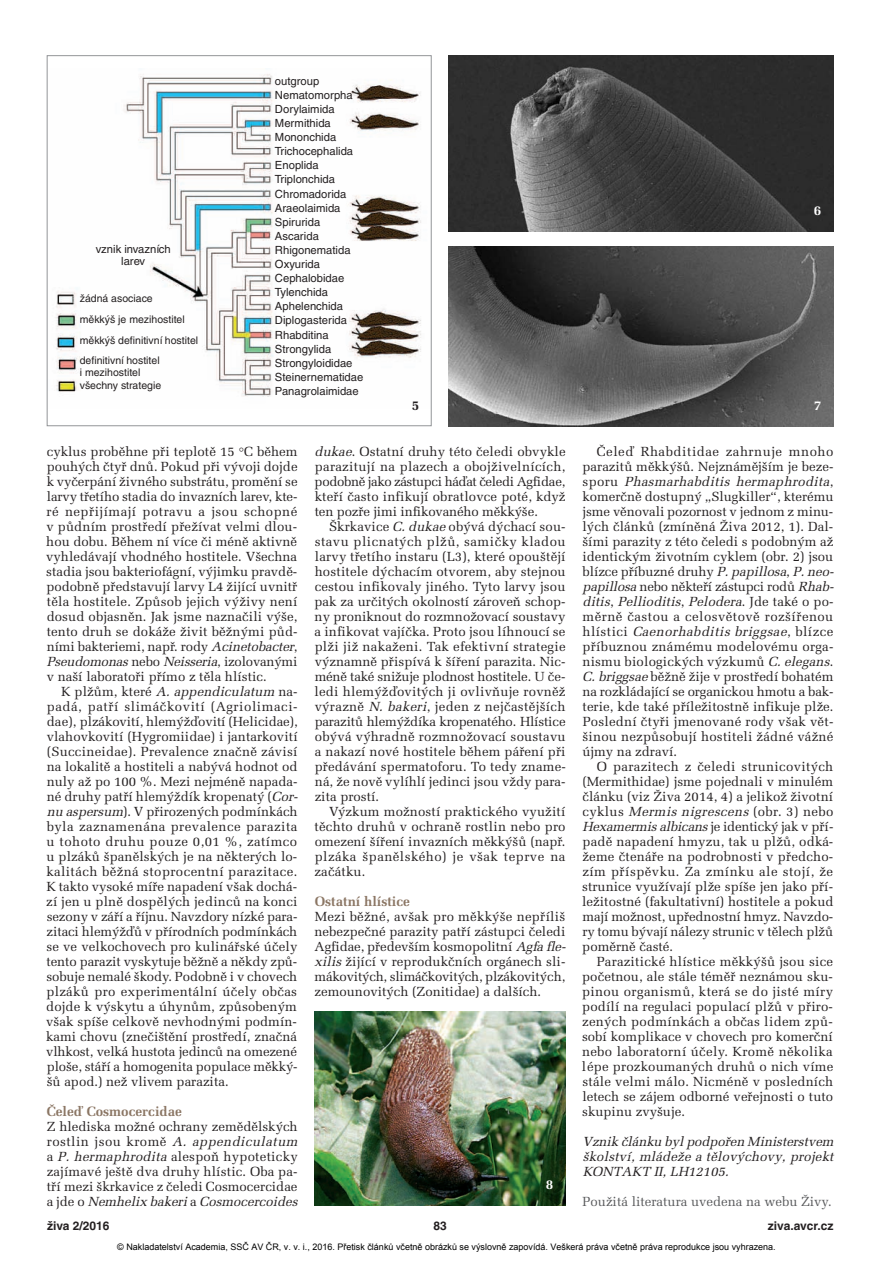
<style>
.page{position:relative;width:893px;height:1263px;background:#fff}
.page>*{position:absolute;margin:0;border:0;box-sizing:border-box;transform-origin:0 0}
.t1{font:700 13.5px "Melior CE";color:#8b7664}
.t2{font:700 13.5px "Melior CE";color:#fff}
.t3{font:700 13.5px "Melior CE";color:#231f20}
.t4{font:13.2px/15px "Melior CE";color:#231f20;text-align:justify}
.t5{font:italic 13.2px/15px "Melior CE";color:#231f20;text-align:justify}
.t6{font:13.2px "Melior CE";color:#57585a}
.t7{font:700 12px "Helvetica CE";color:#231f20}
.t8{font:11.25px/14.1px "Helvetica CE";color:#231f20}
.t9{font:10.5px/21px "Helvetica CE";color:#231f20}
.t10{font:9px "Arial";color:#000}
.s1{font-style:italic}
</style>
<div class="page">
<img style="left:449px;top:246px;width:384px;height:180px">
<img style="left:449px;top:55px;width:384px;height:176px">
<img style="left:55px;top:74px;width:366px;height:323px">
<div style="left:47px;top:55px;width:385px;height:371px;border:1px solid #939598"></div>
<img style="left:315px;top:1011px;width:251px;height:194px">
<p class="t8" style="left:96px;top:244px;width:77px;line-height:12px;text-align:center">vznik invazních larev</p>
<p class="t9" style="left:80px;top:289px;width:120px">žádná asociace<br>měkkýš je mezihostitel měkkýš definitivní hostitel</p>
<p class="t9" style="left:80px;top:355px;width:81px;line-height:12px">definitivní hostitel i mezihostitel</p>
<p class="t9" style="left:80px;top:376px;width:83px">všechny strategie</p>
<p class="t8" style="left:275px;top:75px;width:90px">outgroup<br>Nematomorpha<br>Dorylaimida<br>Mermithida<br>Mononchida<br>Trichocephalida<br>Enoplida<br>Triplonchida<br>Chromadorida<br>Araeolaimida<br>Spirurida<br>Ascarida<br>Rhigonematida<br>Oxyurida<br>Cephalobidae<br>Tylenchida<br>Aphelenchida<br>Diplogasterida<br>Rhabditina<br>Strongylida<br>Strongyloididae<br>Steinernematidae<br>Panagrolaimidae</p>
<p class="t3" style="left:412px;top:401px;width:9px">5</p>
<p class="t4" style="left:46px;top:446px;width:253px">cyklus proběhne při teplotě 15 °C během pouhých čtyř dnů. Pokud při vývoji dojde k vyčerpání živného substrátu, promění se larvy třetího stadia do invazních larev, kte&shy;ré nepřijímají potravu a jsou schopné v půdním prostředí přežívat velmi dlou&shy;hou dobu. Během ní více či méně aktivně vyhledávají vhodného hostitele. Všechna stadia jsou bakteriofágní, výjimku pravdě&shy;podobně představují larvy L4 žijící uvnitř těla hostitele. Způsob jejich výživy není dosud objasněn. Jak jsme naznačili výše, tento druh se dokáže živit běžnými půd&shy;ními bakteriemi, např. rody <span class="s1">Acinetobacter</span>, <span class="s1">Pseudomonas</span> n e b o <span class="s1">Neisseria</span>, i z o l o v a n ý m i v naší laboratoři přímo z těla hlístic.</p>
<p class="t4" style="left:46px;top:686px;width:256px;text-align:left;text-indent:15px">K p l ž ů m , kt e r é <span class="s1">A. appendiculatum</span> n a - padá, patří slimáčkovití (Agriolimaci&shy;dae), plzákovití, hlemýžďovití (Helicidae), vlahovkovití (Hygromiidae) i jantarkovití (Succineidae). Prevalence značně závisí na lokalitě a hostiteli a nabývá hodnot od nuly až po 100 %. Mezi nejméně napada&shy;né druhy patří hlemýždík kropenatý (<span class="s1">Cor&shy;nu aspersum</span>). V přirozených podmínkách byla zaznamenána prevalence parazita u tohoto druhu pouze 0,01 %, zatímco u plzáků španělských je na některých lo - kalitách běžná stoprocentní parazitace.<br>K takto vysoké míře napadení však dochá&shy;zí jen u plně dospělých jedinců na konci sezony v září a říjnu. Navzdory nízké para&shy;zitaci hlemýžďů v přírodních podmínkách se ve velkochovech pro kulinářské účely tento parazit vyskytuje běžně a někdy způ&shy;sobuje nemalé škody. Podobně i v chovech plzáků pro experimentální účely občas dojde k výskytu a úhynům, způsobeným však spíše celkově nevhodnými podmín&shy;kami chovu (znečištění prostředí, značná vlhkost, velká hustota jedinců na omezené ploše, stáří a homogenita populace měkký - šů apod.) než vlivem parazita.</p>
<p class="t1" style="left:47px;top:1107px;width:137px">Čeleď Cosmocercidae</p>
<p class="t4" style="left:47px;top:1121px;width:255px;text-align:left">Z hlediska možné ochrany zemědělských rostlin jsou kromě <span class="s1">A. appendiculatum </span>a <span class="s1">P.hermaphrodita</span>alespoň hypoteticky zajímavé ještě dva druhy hlístic. Oba pa - tří mezi škrkavice z čeledi Cosmocercidae a j d e o <span class="s1">Nemhelix bakeri</span> a <span class="s1">Cosmocercoides</span></p>
<p class="t4" style="left:315px;top:446px;width:253px"><span class="s1">dukae</span>. Ostatní druhy této čeledi obvykle parazitují na plazech a obojživelnících, podobně jako zástupci háďat čeledi Agfidae, kteří často infikují obratlovce poté, když ten pozře jimi infikovaného měkkýše.</p>
<p class="t4" style="left:315px;top:521px;width:253px;text-indent:15px">Škrkavice <span class="s1">C.dukae</span>obývá dýchací sou&shy;stavu plicnatých plžů, samičky kladou larvy třetího instaru (L3), které opouštějí hostitele dýchacím otvorem, aby stejnou cestou infikovaly jiného. Tyto larvy jsou pak za určitých okolností zároveň schop&shy;ny proniknout do rozmnožovací soustavy a infikovat vajíčka. Proto jsou líhnoucí se plži již nakaženi. Tak efektivní strategie významně přispívá k šíření parazita. Nic&shy;méně také snižuje plodnost hostitele. U če - ledi hlemýžďovitých ji ovlivňuje rovněž výrazně <span class="s1">N. bakeri</span>, jeden z nejčastějších parazitů hlemýždíka kropenatého. Hlístice obývá výhradně rozmnožovací soustavu a nakazí nové hostitele během páření při předávání spermatoforu. To tedy zname&shy;ná, že nově vylíhlí jedinci jsou vždy para&shy;zita prostí.</p>
<p class="t4" style="left:315px;top:806px;width:253px;text-indent:15px">Výzkum možností praktického využití těchto druhů v ochraně rostlin nebo pro omezení šíření invazních měkkýšů (např. plzáka španělského) je však teprve na začátku.</p>
<p class="t1" style="left:315px;top:897px;width:97px">Ostatní hlístice</p>
<p class="t4" style="left:315px;top:911px;width:255px;text-align:left">Mezi běžné, avšak pro měkkýše nepříliš nebezpečné parazity patří zástupci čeledi Agfidae, především kosmopolitní <span class="s1">Agfa fle&shy;xilis</span>žijící v reprodukčních orgánech sli&shy;mákovitých, slimáčkovitých, plzákovitých, zemounovitých (Zonitidae) a dalších.</p>
<p class="t2" style="left:546px;top:1180px;width:9px">8</p>
<p class="t2" style="left:814px;top:206px;width:9px">6</p>
<p class="t2" style="left:814px;top:401px;width:9px">7</p>
<p class="t4" style="left:582px;top:446px;width:255px;text-align:left;text-indent:15px">Čeleď Rhabditidae zahrnuje mnoho parazitů měkkýšů. Nejznámějším je beze&shy;s p o r u <span class="s1">Phasmarhabditis hermaphrodita</span>, komerčně dostupný „Slugkiller“, kterému jsme věnovali pozornost v jednom z minu&shy;lých článků (zmíněná Živa 2012, 1). Dal&shy;šími parazity z této čeledi s podobným až identickým životním cyklem (obr. 2) jsou blízce příbuzné druhy <span class="s1">P.papillosa</span>, <span class="s1">P.neo&shy;papillosa</span>nebo někteří zástupci rodů <span class="s1">Rhab&shy;ditis</span>, <span class="s1">Pellioditis</span>, <span class="s1">Pelodera</span>. J d e t a k é o p o - měrně častou a celosvětově rozšířenou h l í s t i c i <span class="s1">Caenorhabditis briggsae</span>, b l í z c e příbuznou známému modelovému orga&shy;nismu biologických výzkumů <span class="s1">C.elegans</span>.<br><span class="s1">C.briggsae</span>běžně žije v prostředí bohatém na rozkládající se organickou hmotu a bak&shy;terie, kde také příležitostně infikuje plže.<br>Poslední čtyři jmenované rody však vět&shy;šinou nezpůsobují hostiteli žádné vážné újmy na zdraví.</p>
<p class="t4" style="left:582px;top:761px;width:253px;text-indent:15px">O parazitech z čeledi strunicovitých (Mermithidae) jsme pojednali v minulém článku (viz Živa 2014, 4) a jelikož životní cyklus <span class="s1">Mermis nigrescens</span> (obr. 3) nebo <span class="s1">Hexamermis albicans</span> je identický jak v pří&shy;padě napadení hmyzu, tak u plžů, odká&shy;žeme čtenáře na podrobnosti v předcho&shy;zím příspěvku. Za zmínku ale stojí, že strunice využívají plže spíše jen jako pří&shy;ležitostné (fakultativní) hostitele a pokud mají možnost, upřednostní hmyz. Navzdo&shy;ry tomu bývají nálezy strunic v tělech plžů poměrně časté.</p>
<p class="t4" style="left:582px;top:956px;width:253px;text-indent:15px">Parazitické hlístice měkkýšů jsou sice početnou, ale stále téměř neznámou sku&shy;pinou organismů, která se do jisté míry podílí na regulaci populací plžů v přiro&shy;zených podmínkách a občas lidem způ&shy;sobí komplikace v chovech pro komerční nebo laboratorní účely. Kromě několika lépe prozkoumaných druhů o nich víme stále velmi málo. Nicméně v posledních letech se zájem odborné veřejnosti o tuto skupinu zvyšuje.</p>
<p class="t5" style="left:583px;top:1136px;width:255px">Vznik článku bylpodpořen Ministerstvem školství, mládeže a tělovýchovy, proj ekt KONTAKT II, LH12105.</p>
<p class="t6" style="left:583px;top:1197px;width:251px">Použitá literatura uvedena na webu Živy.</p>
<p class="t7" style="left:47px;top:1221px;width:64px">živa 2/2016</p>
<p class="t7" style="left:433px;top:1221px;width:15px">83</p>
<p class="t7" style="left:768px;top:1221px;width:67px">ziva.avcr.cz</p>
<p class="t10" style="left:117px;top:1241px;width:660px">© Nakladatelství Academia, SSČ AV ČR, v. v. i., 2016. Přetisk článků včetně obrázků se výslovně zapovídá. Veškerá práva včetně práva reprodukce jsou vyhrazena.</p>
</div>
